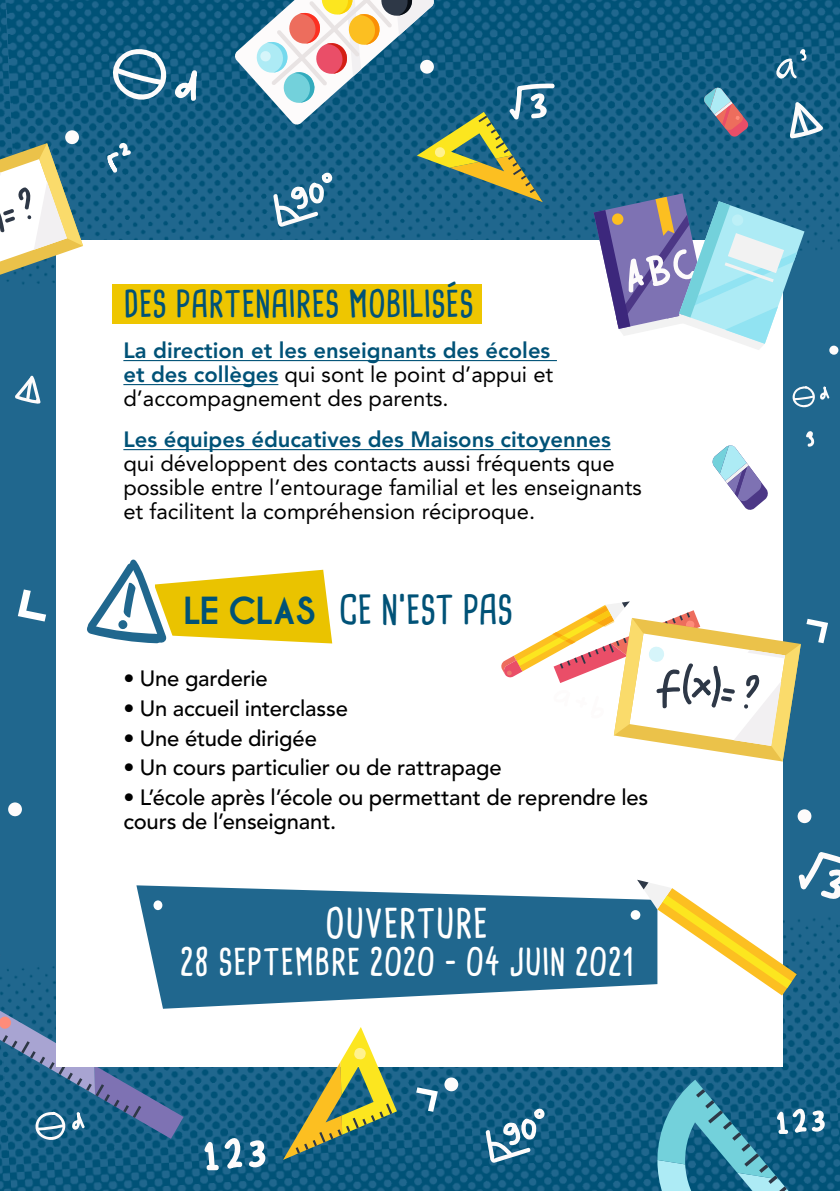
<style>
.page{position:relative;width:840px;height:1191px;background:#fff}
.page>*{position:absolute;margin:0;border:0;box-sizing:border-box;transform-origin:0 0}
.t1{font:700 40px "Cardenio Modern";letter-spacing:-.005em;color:#fff}
.t2{font:700 39.2px "Cardenio Modern";letter-spacing:-.025em;color:#005277}
.t3{font:700 36px "Cardenio Modern";letter-spacing:-.005em;color:#fff}
.t4{font:700 36px "Cardenio Modern";letter-spacing:-.015em;color:#005277}
.t5{font:22px/24px "Avenir LT Std";color:#000}
.t6{font:500 22px/24px "Avenir LT Std";letter-spacing:-.005em;color:#000}
.t7{font:800 22px "Avenir LT Std";color:#005277}
.s1{font-weight:800;color:#005277}
.s2{font-family:"Champagne&Limousines Thick";font-size:40px}
</style>
<div class="page">
<div style="left:0;top:0;width:839px;height:1191px;background:#20678e"></div>
<img style="left:18px;top:0;width:821px;height:285px">
<img style="left:0;top:915px;width:839px;height:276px">
<img style="left:0;top:1005px;width:11px;height:186px">
<img style="left:0;top:0;width:18px;height:282px">
<div style="left:57px;top:241px;width:725px;height:825px;background:#fff"></div>
<svg style="left:593px;top:193px;width:211px;height:157px"></svg>
<div style="left:112px;top:284px;width:369px;height:39px;background:#eec600"></div>
<svg style="left:136px;top:885px;width:500px;height:123px;fill:#20678e"></svg>
<hr style="left:123px;top:360px;width:433px;height:1px;background:#005277">
<hr style="left:123px;top:384px;width:155px;height:1px;background:#005277">
<hr style="left:123px;top:449px;width:487px;height:1px;background:#005277">
<svg style="left:15px;top:375px;width:26px;height:29px"></svg>
<svg style="left:108px;top:46px;width:89px;height:57px"></svg>
<svg style="left:501px;top:601px;width:299px;height:160px"></svg>
<svg style="left:485px;top:1107px;width:60px;height:55px"></svg>
<svg style="left:0;top:1010px;width:183px;height:131px"></svg>
<svg style="left:829px;top:346px;width:8px;height:9px"></svg>
<svg style="left:107px;top:141px;width:25px;height:32px"></svg>
<svg style="left:8px;top:802px;width:14px;height:14px"></svg>
<svg style="left:0;top:937px;width:1px;height:31px"></svg>
<svg style="left:203px;top:1133px;width:64px;height:37px"></svg>
<svg style="left:792px;top:386px;width:37px;height:22px"></svg>
<svg style="left:18px;top:589px;width:28px;height:32px"></svg>
<svg style="left:416px;top:1087px;width:21px;height:24px"></svg>
<svg style="left:444px;top:1077px;width:14px;height:14px"></svg>
<svg style="left:797px;top:809px;width:14px;height:14px"></svg>
<svg style="left:788px;top:101px;width:35px;height:38px"></svg>
<svg style="left:657px;top:1079px;width:173px;height:112px"></svg>
<svg style="left:0;top:130px;width:83px;height:145px"></svg>
<svg style="left:703px;top:87px;width:45px;height:50px"></svg>
<svg style="left:774px;top:48px;width:32px;height:38px"></svg>
<svg style="left:234px;top:0;width:321px;height:227px"></svg>
<svg style="left:87px;top:559px;width:245px;height:85px"></svg>
<svg style="left:636px;top:851px;width:203px;height:144px"></svg>
<div style="left:153px;top:900px;width:9px;height:10px;background:#fff;border-radius:5px"></div>
<div style="left:630px;top:910px;width:10px;height:9px;background:#fff;border-radius:5px"></div>
<svg style="left:283px;top:1027px;width:113px;height:132px"></svg>
<svg style="left:712px;top:445px;width:56px;height:65px"></svg>
<svg style="left:806px;top:431px;width:8px;height:16px"></svg>
<svg style="left:806px;top:619px;width:21px;height:24px"></svg>
<h3 class="t4" style="left:123px;top:280px;width:352px">DES PARTENAIRES MOBILISÉS</h3>
<p class="t5" style="left:123px;top:339px;width:431px"><span class="s1">La direction et les enseignants des écoles et des collèges</span> qui sont le point d’appui et d’accompagnement des parents.</p>
<p class="t7" style="left:123px;top:427px;width:488px">Les équipes éducatives des Maisons citoyennes</p>
<p class="t5" style="left:123px;top:452px;width:519px">qui développent des contacts aussi fréquents que possible entre l’entourage familial et les enseignants et facilitent la compréhension réciproque.</p>
<h2 class="t2" style="left:183px;top:583px;width:331px"><span class="s2">LE CLAS</span> CE N’EST PAS</h2>
<p class="t6" style="left:123px;top:667px;width:146px">• Une garderie</p>
<p class="t6" style="left:123px;top:697px;width:226px">• Un accueil interclasse</p>
<p class="t6" style="left:123px;top:726px;width:195px">• Une étude dirigée</p>
<p class="t6" style="left:123px;top:756px;width:379px">• Un cours particulier ou de rattrapage</p>
<p class="t6" style="left:123px;top:786px;width:526px">• L’école après l’école ou permettant de reprendre les cours de l’enseignant.</p>
<h1 class="t1" style="left:325px;top:896px;width:164px">OUVERTURE</h1>
<h3 class="t3" style="left:180px;top:938px;width:455px">28 SEPTEMBRE 2020 - 04 JUIN 2021</h3>
</div>
